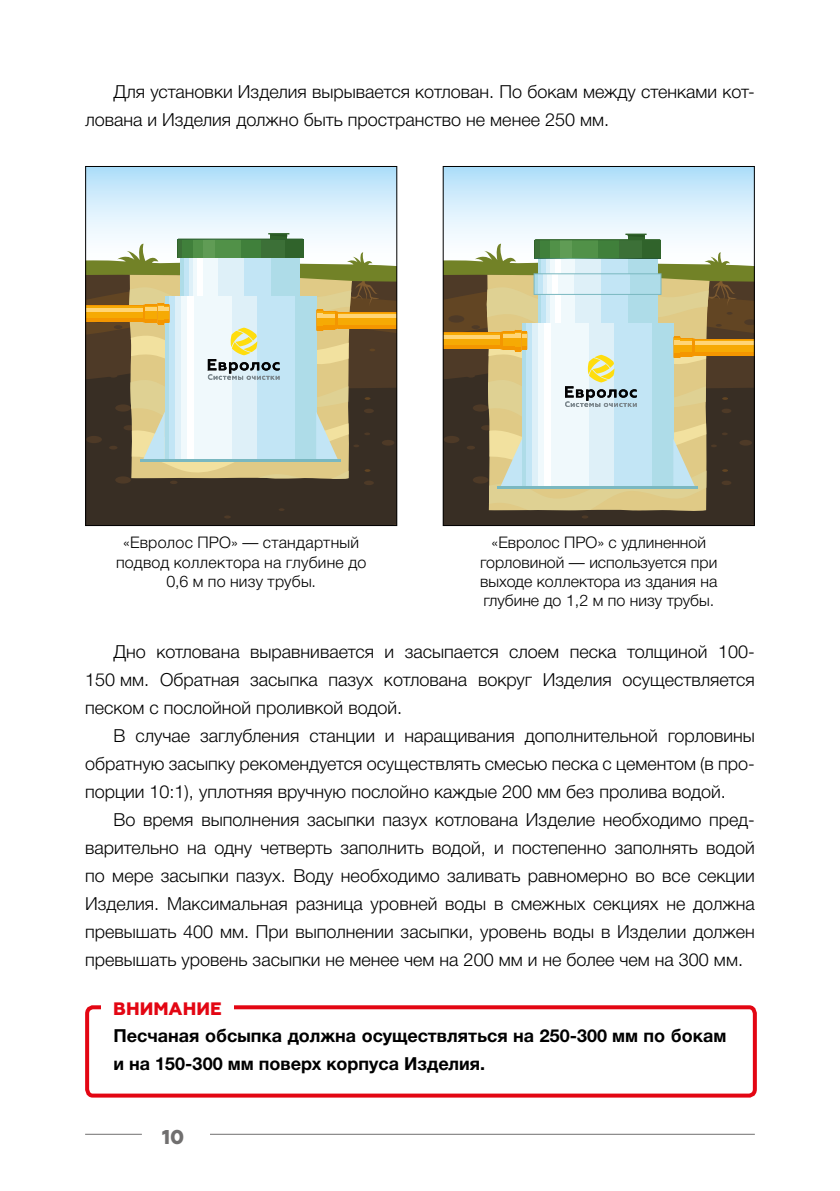
<style>
.page{position:relative;width:840px;height:1191px;background:#fff}
.page>*{position:absolute;margin:0;border:0;box-sizing:border-box;transform-origin:0 0}
.t1{font:800 20px "Geometria";color:#706f6f}
.t2{font:300 18px/28px "Helvetica Neue Cyr";color:#000;text-align:justify}
.t3{font:700 18px/28px "Helvetica Neue Cyr";color:#000}
.t4{font:800 18px "Geometria";color:#e30613}
.t5{font:300 16px/19.2px "Helvetica Neue Cyr";color:#000;text-align:center}
</style>
<div class="page">
<hr style="left:85px;top:1133px;width:57px;height:1px;background:#706f6f">
<hr style="left:210px;top:1133px;width:544px;height:1px;background:#706f6f">
<div style="left:85px;top:1005px;width:671px;height:92px;border:4px solid #e30613;border-radius:6px"></div>
<div style="left:102px;top:995px;width:132px;height:25px;background:#fff"></div>
<svg style="left:87px;top:168px;width:308px;height:65px;background:#d2ecfc"></svg>
<div style="left:87px;top:484px;width:308px;height:40px;background:#382e24"></div>
<svg style="left:278px;top:508px;width:6px;height:3px"></svg>
<div style="left:364px;top:480px;width:9px;height:5px;background:#4e3a27;border-radius:50%"></div>
<svg style="left:224px;top:515px;width:7px;height:3px"></svg>
<svg style="left:87px;top:233px;width:308px;height:251px"></svg>
<div style="left:85px;top:166px;width:312px;height:360px;border:1px solid #000"></div>
<svg style="left:444px;top:168px;width:308px;height:66px;background:#d3ecfc"></svg>
<div style="left:444px;top:518px;width:308px;height:6px;background:#382e24"></div>
<svg style="left:444px;top:234px;width:308px;height:284px"></svg>
<div style="left:442px;top:166px;width:312px;height:360px;border:1px solid #000"></div>
<p class="t2" style="left:85px;top:78px;width:670px;text-indent:28px">Для установки Изделия вырывается котлован. По бокам между стенками кот&shy;лована и Изделия должно быть пространство не менее 250 мм.</p>
<p class="t5" style="left:116px;top:533px;width:251px">«Евролос ПРО» — стандартный подвод коллектора на глубине до<br>0,6 м по низу трубы.</p>
<p class="t5" style="left:480px;top:533px;width:238px">«Евролос ПРО» с удлиненной горловиной — используется при выходе коллектора из здания на глубине до 1,2 м по низу трубы.</p>
<p class="t2" style="left:85px;top:638px;width:670px;text-indent:28px">Дно котлована выравнивается и засыпается слоем песка толщиной 100- 150 мм. Обратная засыпка пазух котлована вокруг Изделия осуществляется песком с послойной проливкой водой.</p>
<p class="t2" style="left:85px;top:722px;width:670px;text-indent:28px">В случае заглубления станции и наращивания дополнительной горловины обратную засыпку рекомендуется осуществлять смесью песка с цементом (в про&shy;порции 10:1), уплотняя вручную послойно каждые 200 мм без пролива водой.</p>
<p class="t2" style="left:85px;top:806px;width:671px;text-indent:28px">Во время выполнения засыпки пазух котлована Изделие необходимо пред&shy;варительно на одну четверть заполнить водой, и постепенно заполнять водой по мере засыпки пазух. Воду необходимо заливать равномерно во все секции Изделия. Максимальная разница уровней воды в смежных секциях не должна превышать 400 мм. При выполнении засыпки, уровень воды в Изделии должен превышать уровень засыпки не менее чем на 200 мм и не более чем на 300 мм.</p>
<p class="t4" style="left:113px;top:997px;width:110px">ВНИМАНИЕ</p>
<p class="t3" style="left:113px;top:1022px;width:614px">Песчаная обсыпка должна осуществляться на 250-300 мм по бокам и на 150-300 мм поверх корпуса Изделия.</p>
<p class="t1" style="left:162px;top:1125px;width:24px">10</p>
</div>
